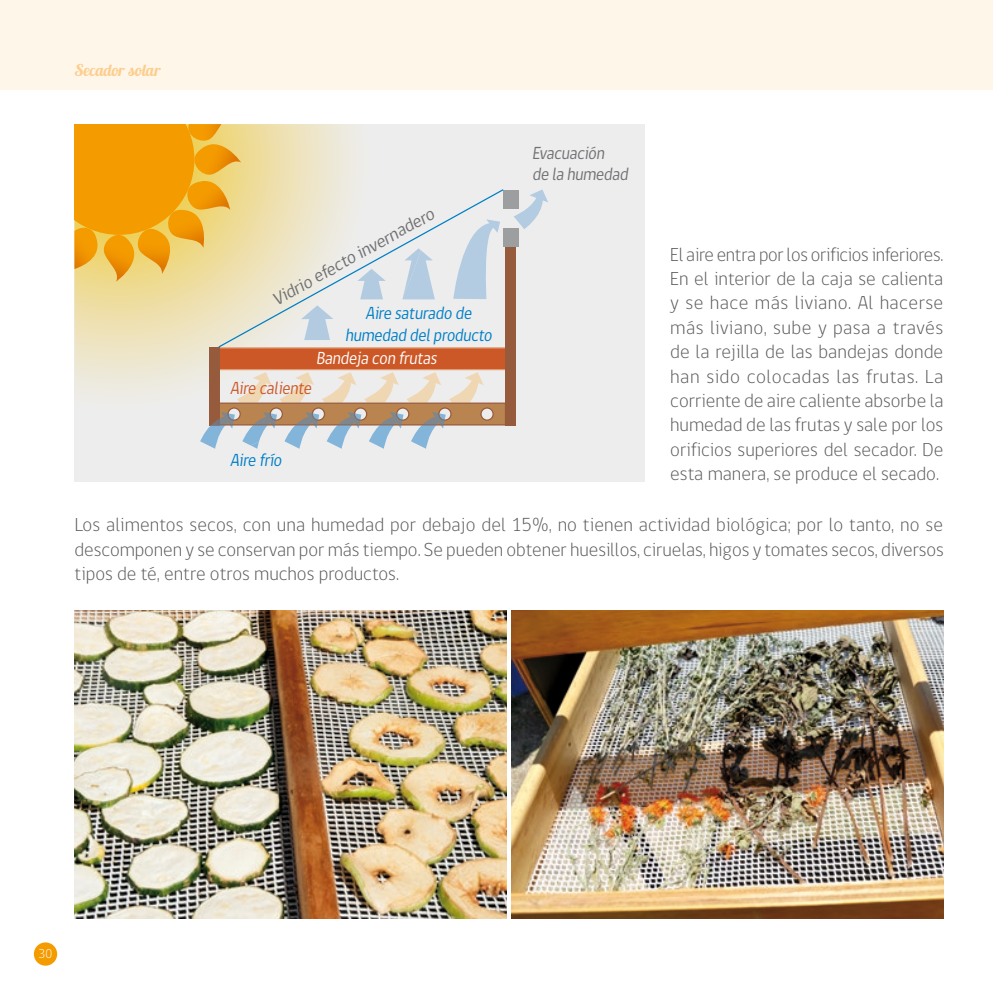
<style>
.page{position:relative;width:993px;height:993px;background:#fff}
.page>*{position:absolute;margin:0;border:0;box-sizing:border-box;transform-origin:0 0}
.t1{font:300 19.25px/24.3px "gob CL";color:#58585a;text-align:justify}
.t2{font:17.85px/21.5px "gob CL";color:#007fc5;text-align:center;scale:.9 1}
.t3{font:17.85px "gob CL";color:#707173}
.t4{font:17.85px/21.5px "gob CL";color:#707173;scale:.9 1}
.t5{font:17.85px "gob CL";color:#fff;scale:.9 1}
.t6{font:17.85px "gob CL";color:#cd5827;scale:.9 1}
.t7{font:16.28px "Lobster 1.3";color:#fcce8e}
.t8{font:300 13.12px "gob CL";color:#fff}
</style>
<div class="page">
<div style="left:0;top:0;width:992px;height:89px;background:#fff6ea"></div>
<div style="left:34px;top:942px;width:23px;height:23px;background:#f49b00;border-radius:50%"></div>
<img style="left:74px;top:610px;width:432px;height:308px">
<img style="left:511px;top:610px;width:432px;height:308px">
<div style="left:74px;top:124px;width:571px;height:357px;background:#ededee"></div>
<svg style="left:74px;top:124px;width:360px;height:325px"></svg>
<svg style="left:74px;top:124px;width:167px;height:157px"></svg>
<div style="left:218px;top:347px;width:289px;height:23px;background:#cd5827;border:1px solid #e19d72"></div>
<svg style="left:513px;top:189px;width:35px;height:40px"></svg>
<div style="left:209px;top:347px;width:10px;height:78px;background:#965b3c"></div>
<div style="left:505px;top:247px;width:11px;height:178px;background:#965b3c"></div>
<div style="left:503px;top:228px;width:15px;height:19px;background:#9d9ea0"></div>
<div style="left:503px;top:190px;width:15px;height:18px;background:#9d9ea0"></div>
<svg style="left:200px;top:372px;width:306px;height:76px"></svg>
<svg style="left:217px;top:188px;width:287px;height:160px"></svg>
<svg style="left:402px;top:248px;width:32px;height:51px"></svg>
<svg style="left:301px;top:305px;width:32px;height:35px"></svg>
<svg style="left:357px;top:269px;width:29px;height:30px"></svg>
<p class="t7" style="left:74px;top:60px;width:88px">Secador solar</p>
<p class="t4" style="left:532px;top:142px;width:112px">Evacuación de la humedad</p>
<p class="t3" style="left:268px;top:289px;width:183px;rotate:-29deg">Vidrio efecto invernadero</p>
<p class="t1" style="left:670px;top:242px;width:275px">El aire entra por los orificios inferiores.<br>En el interior de la caja se calienta y se hace más liviano. Al hacerse más liviano, sube y pasa a través de la rejilla de las bandejas donde han sido colocadas las frutas. La corriente de aire caliente absorbe la humedad de las frutas y sale por los orificios superiores del secador. De esta manera, se produce el secado.</p>
<p class="t1" style="left:74px;top:513px;width:870px">Los alimentos secos, con una humedad por debajo del 15%, no tienen actividad biológica; por lo tanto, no se descomponen y se conservan por más tiempo. Se pueden obtener huesillos, ciruelas, higos y tomates secos, diversos tipos de té, entre otros muchos productos.</p>
<p class="t2" style="left:345px;top:303px;width:168px">Aire saturado de humedad delproducto</p>
<p class="t5" style="left:316px;top:346px;width:139px">Bandeja con frutas</p>
<p class="t6" style="left:230px;top:375px;width:96px">Aire caliente</p>
<p class="t2" style="left:230px;top:449px;width:63px">Aire frío</p>
<p class="t8" style="left:38px;top:944px;width:15px">30</p>
</div>
